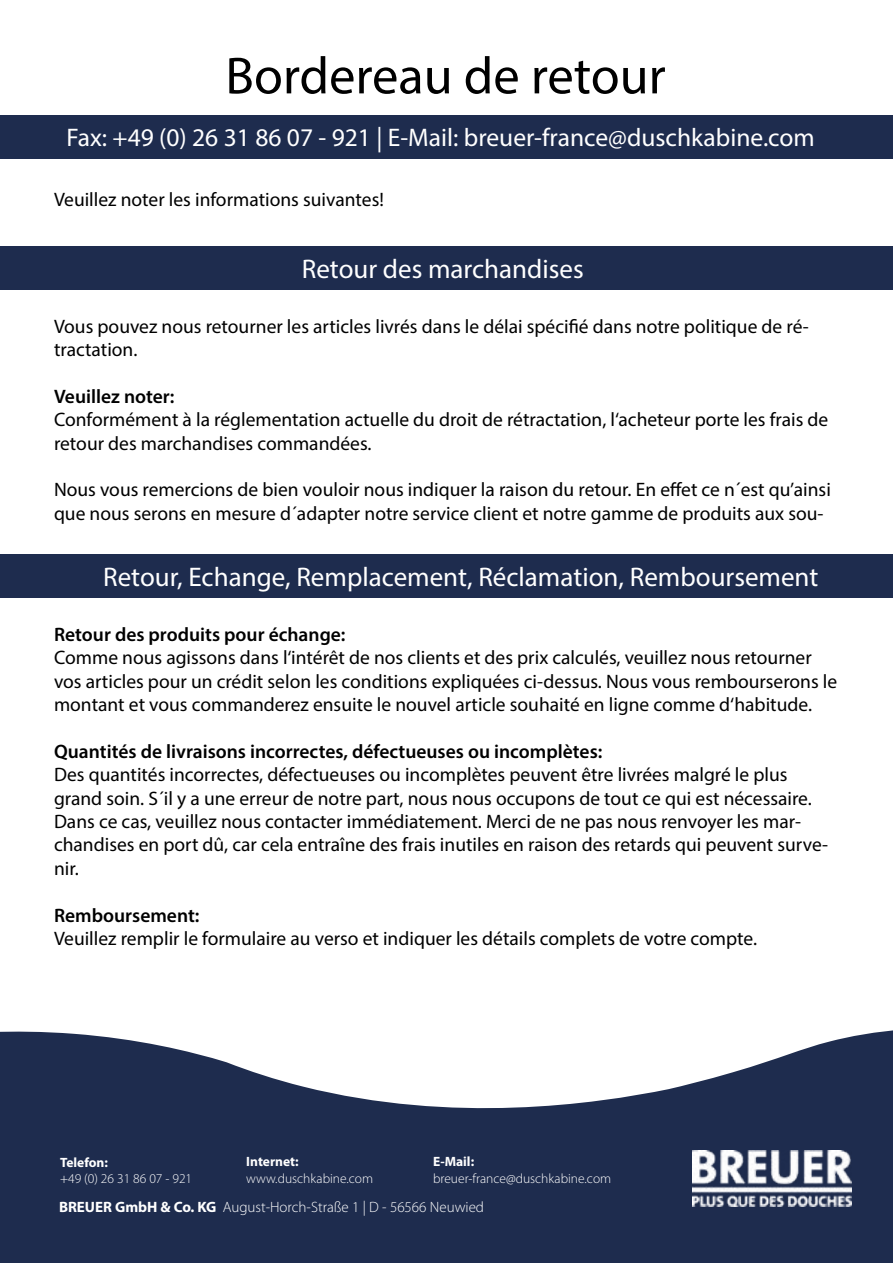
<style>
.page{position:relative;width:893px;height:1263px;background:#fff}
.page>*{position:absolute;margin:0;border:0;box-sizing:border-box;transform-origin:0 0}
.t1{font:52.5px "Myriad Pro";color:#000}
.t2{font:27px "Myriad Pro";color:#fff}
.t3{font:25.5px "Myriad Pro";color:#fff}
.t4{font:19.5px/23.4px "Myriad Pro";color:#000}
.t5{font:600 19.5px "Myriad Pro";color:#000}
.t6{font:300 15px "Myriad Pro";color:#fff}
.t7{font:300 13.5px "Myriad Pro";color:#fff}
.t8{font:700 13.5px "Myriad Pro";color:#fff}
.s1{font-weight:700}
</style>
<div class="page">
<div style="left:0;top:116px;width:893px;height:43px;background:#1e2c4e"></div>
<div style="left:0;top:247px;width:893px;height:43px;background:#1e2c4e"></div>
<div style="left:0;top:554px;width:893px;height:43px;background:#1e2c4e"></div>
<svg style="left:0;top:1030px;width:893px;height:233px;fill:#1e2c4e"></svg>
<img style="left:693px;top:1150px;width:159px;height:57px">
<h1 class="t1" style="left:225px;top:43px;width:442px">Bordereau de retour</h1>
<h3 class="t3" style="left:66px;top:122px;width:750px">Fax: +49 (0) 26 31 86 07 - 921 | E-Mail: breuer-france@duschkabine.com</h3>
<p class="t4" style="left:54px;top:187px;width:331px">Veuillez noter les informations suivantes!</p>
<h2 class="t2" style="left:302px;top:253px;width:283px">Retour des marchandises</h2>
<p class="t4" style="left:54px;top:314px;width:756px">Vous pouvez nous retourner les articles livrés dans le délai spécifié dans notre politique de ré&shy;tractation.</p>
<p class="t5" style="left:54px;top:384px;width:122px">Veuillez noter:</p>
<p class="t4" style="left:54px;top:408px;width:776px">Conformément à la réglementation actuelle du droit de rétractation, l‘acheteur porte les frais de retour des marchandises commandées.</p>
<p class="t4" style="left:54px;top:478px;width:778px">Nous vous remercions de bien vouloir nous indiquer la raison du retour. En effet ce n´est qu’ainsi que nous serons en mesure d´adapter notre service client et notre gamme de produits aux sou-</p>
<h2 class="t2" style="left:103px;top:560px;width:717px">Retour, Echange, Remplacement, Réclamation, Remboursement</h2>
<p class="t5" style="left:54px;top:622px;width:293px">Retour des produits pour échange:</p>
<p class="t4" style="left:54px;top:646px;width:785px">Comme nous agissons dans l‘intérêt de nos clients et des prix calculés, veuillez nous retourner vos articles pour un crédit selon les conditions expliquées ci-dessus. Nous vous rembourserons le montant et vous commanderez ensuite le nouvel article souhaité en ligne comme d‘habitude.</p>
<p class="t5" style="left:54px;top:739px;width:550px">Quantités de livraisons incorrectes, défectueuses ou incomplètes:</p>
<p class="t4" style="left:54px;top:763px;width:776px">Des quantités incorrectes, défectueuses ou incomplètes peuvent être livrées malgré le plus grand soin. S´il y a une erreur de notre part, nous nous occupons de tout ce qui est nécessaire.<br>Dans ce cas, veuillez nous contacter immédiatement. Merci de ne pas nous renvoyer les mar&shy;chandises en port dû, car cela entraîne des frais inutiles en raison des retards qui peuvent surve&shy;nir.</p>
<p class="t5" style="left:54px;top:903px;width:147px">Remboursement:</p>
<p class="t4" style="left:54px;top:926px;width:705px">Veuillez remplir le formulaire au verso et indiquer les détails complets de votre compte.</p>
<p class="t8" style="left:60px;top:1153px;width:49px">Telefon:</p>
<p class="t7" style="left:60px;top:1171px;width:134px">+49 (0) 26 31 86 07 - 921</p>
<p class="t8" style="left:246px;top:1153px;width:54px">Internet:</p>
<p class="t7" style="left:246px;top:1171px;width:128px">www.duschkabine.com</p>
<p class="t8" style="left:433px;top:1153px;width:43px">E-Mail:</p>
<p class="t7" style="left:433px;top:1171px;width:180px">breuer-france@duschkabine.com</p>
<p class="t6" style="left:59px;top:1199px;width:427px"><span class="s1">BREUER GmbH &amp; Co. KG</span> August-Horch-Straße 1 | D - 56566 Neuwied</p>
</div>
